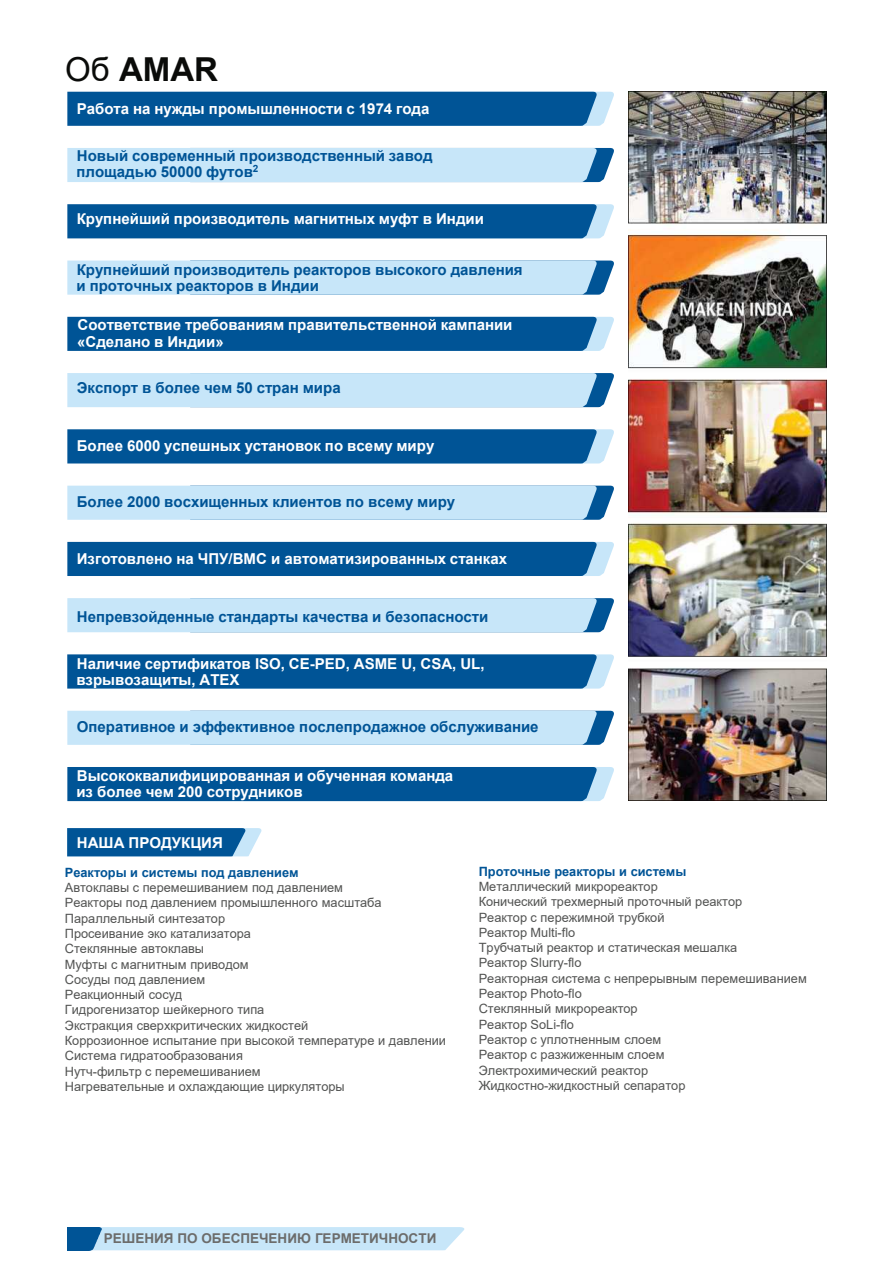
<style>
.page{position:relative;width:893px;height:1263px;background:#fff}
.page>*{position:absolute;margin:0;border:0;box-sizing:border-box;transform-origin:0 0}
.t1{font:700 33px "Arial";color:#0a0b09}
.t2{font:700 15px/16.2px "Arial";color:#fff}
.t3{font:700 15px/16.2px "Arial";color:#005496}
.t4{font:700 13.5px "Arial";color:#6c6c6b}
.t5{font:12.75px "Arial";color:#525352}
.t6{font:700 12.75px "Arial";color:#005496}
.s1{font-weight:400}
</style>
<div class="page">
<svg style="left:67px;top:92px;width:547px;height:34px;background:#0a5b9a"></svg>
<div style="left:67px;top:148px;width:547px;height:34px;background:#c7e6f9"></div>
<svg style="left:67px;top:204px;width:547px;height:34px;background:#0a5b9a"></svg>
<svg style="left:67px;top:317px;width:547px;height:34px;background:#095a9a"></svg>
<div style="left:67px;top:373px;width:547px;height:34px;background:#c7e6f9"></div>
<svg style="left:67px;top:429px;width:547px;height:34px;background:#0a5b9b"></svg>
<svg style="left:67px;top:486px;width:547px;height:34px;background:#c0e1f5"></svg>
<div style="left:67px;top:542px;width:547px;height:34px;background:#005496"></div>
<div style="left:67px;top:598px;width:547px;height:34px;background:#c7e6f9"></div>
<svg style="left:67px;top:654px;width:547px;height:35px;background:#0d5d9c"></svg>
<div style="left:67px;top:711px;width:547px;height:34px;background:#c7e6f9"></div>
<div style="left:67px;top:767px;width:547px;height:34px;background:#005496"></div>
<svg style="left:67px;top:261px;width:547px;height:34px;background:#c0e1f5"></svg>
<svg style="left:67px;top:828px;width:194px;height:28px;background:#1865a1"></svg>
<img style="left:629px;top:91px;width:197px;height:709px">
<div style="left:101px;top:1227px;width:363px;height:23px;background:#c7e6f9"></div>
<img style="left:67px;top:1227px;width:34px;height:23px">
<p class="t1" style="left:65px;top:46px;width:154px"><span class="s1">Об</span> AMAR</p>
<p class="t2" style="left:77px;top:100px;width:354px">Работа на нужды промышленности с 1974 года</p>
<p class="t3" style="left:76px;top:148px;width:358px">Новый современный производственный завод площадью 50000 футов<sup>2</sup></p>
<p class="t2" style="left:77px;top:211px;width:409px">Крупнейший производитель магнитных муфт в Индии</p>
<p class="t3" style="left:76px;top:262px;width:448px">Крупнейший производитель реакторов высокого давления и проточных реакторов в Индии</p>
<p class="t2" style="left:77px;top:317px;width:437px">Соответствие требованиям правительственной кампании «Сделано в Индии»</p>
<p class="t3" style="left:77px;top:380px;width:265px">Экспорт в более чем 50 стран мира</p>
<p class="t2" style="left:77px;top:438px;width:359px">Более 6000 успешных установок по всему миру</p>
<p class="t3" style="left:77px;top:494px;width:380px">Более 2000 восхищенных клиентов по всему миру</p>
<p class="t2" style="left:77px;top:551px;width:432px">Изготовлено на ЧПУ/ВМС и автоматизированных станках</p>
<p class="t3" style="left:77px;top:609px;width:413px">Непревзойденные стандарты качества и безопасности</p>
<p class="t2" style="left:76px;top:655px;width:410px">Наличие сертификатов ISO, CE-PED, ASME U, CSA, UL, взрывозащиты, ATEX</p>
<p class="t3" style="left:77px;top:719px;width:463px">Оперативное и эффективное послепродажное обслуживание</p>
<p class="t2" style="left:76px;top:767px;width:378px">Высококвалифицированная и обученная команда из более чем 200 сотрудников</p>
<p class="t2" style="left:77px;top:834px;width:148px">НАША ПРОДУКЦИЯ</p>
<p class="t6" style="left:65px;top:863px;width:235px">Реакторы и системы под давлением</p>
<p class="t5" style="left:65px;top:879px;width:280px">Автоклавы с перемешиванием под давлением</p>
<p class="t5" style="left:65px;top:894px;width:318px">Реакторы под давлением промышленного масштаба</p>
<p class="t5" style="left:65px;top:909px;width:162px">Параллельный синтезатор</p>
<p class="t5" style="left:65px;top:925px;width:188px">Просеивание эко катализатора</p>
<p class="t5" style="left:65px;top:940px;width:141px">Стеклянные автоклавы</p>
<p class="t5" style="left:65px;top:955px;width:185px">Муфты с магнитным приводом</p>
<p class="t5" style="left:65px;top:971px;width:142px">Сосуды под давлением</p>
<p class="t5" style="left:65px;top:986px;width:119px">Реакционный сосуд</p>
<p class="t5" style="left:65px;top:1001px;width:201px">Гидрогенизатор шейкерного типа</p>
<p class="t5" style="left:65px;top:1016px;width:245px">Экстракция сверхкритических жидкостей</p>
<p class="t5" style="left:65px;top:1032px;width:383px">Коррозионное испытание при высокой температуре и давлении</p>
<p class="t5" style="left:65px;top:1047px;width:180px">Система гидратообразования</p>
<p class="t5" style="left:65px;top:1062px;width:197px">Нутч-фильтр с перемешиванием</p>
<p class="t5" style="left:65px;top:1078px;width:281px">Нагревательные и охлаждающие циркуляторы</p>
<p class="t6" style="left:478px;top:862px;width:209px">Проточные реакторы и системы</p>
<p class="t5" style="left:478px;top:878px;width:181px">Металлический микрореактор</p>
<p class="t5" style="left:478px;top:893px;width:265px">Конический трехмерный проточный реактор</p>
<p class="t5" style="left:478px;top:908px;width:187px">Реактор с пережимной трубкой</p>
<p class="t5" style="left:478px;top:924px;width:98px">Реактор Multi-flo</p>
<p class="t5" style="left:478px;top:939px;width:260px">Трубчатый реактор и статическая мешалка</p>
<p class="t5" style="left:478px;top:954px;width:104px">Реактор Slurry-flo</p>
<p class="t5" style="left:478px;top:969px;width:329px">Реакторная система с непрерывным перемешиванием</p>
<p class="t5" style="left:478px;top:985px;width:105px">Реактор Photo-flo</p>
<p class="t5" style="left:478px;top:1000px;width:160px">Стеклянный микрореактор</p>
<p class="t5" style="left:478px;top:1015px;width:97px">Реактор SoLi-flo</p>
<p class="t5" style="left:478px;top:1031px;width:184px">Реактор с уплотненным слоем</p>
<p class="t5" style="left:478px;top:1046px;width:187px">Реактор с разжиженным слоем</p>
<p class="t5" style="left:478px;top:1061px;width:171px">Электрохимический реактор</p>
<p class="t5" style="left:478px;top:1077px;width:208px">Жидкостно-жидкостный сепаратор</p>
<p class="t4" style="left:104px;top:1229px;width:334px">РЕШЕНИЯ ПО ОБЕСПЕЧЕНИЮ ГЕРМЕТИЧНОСТИ</p>
</div>
